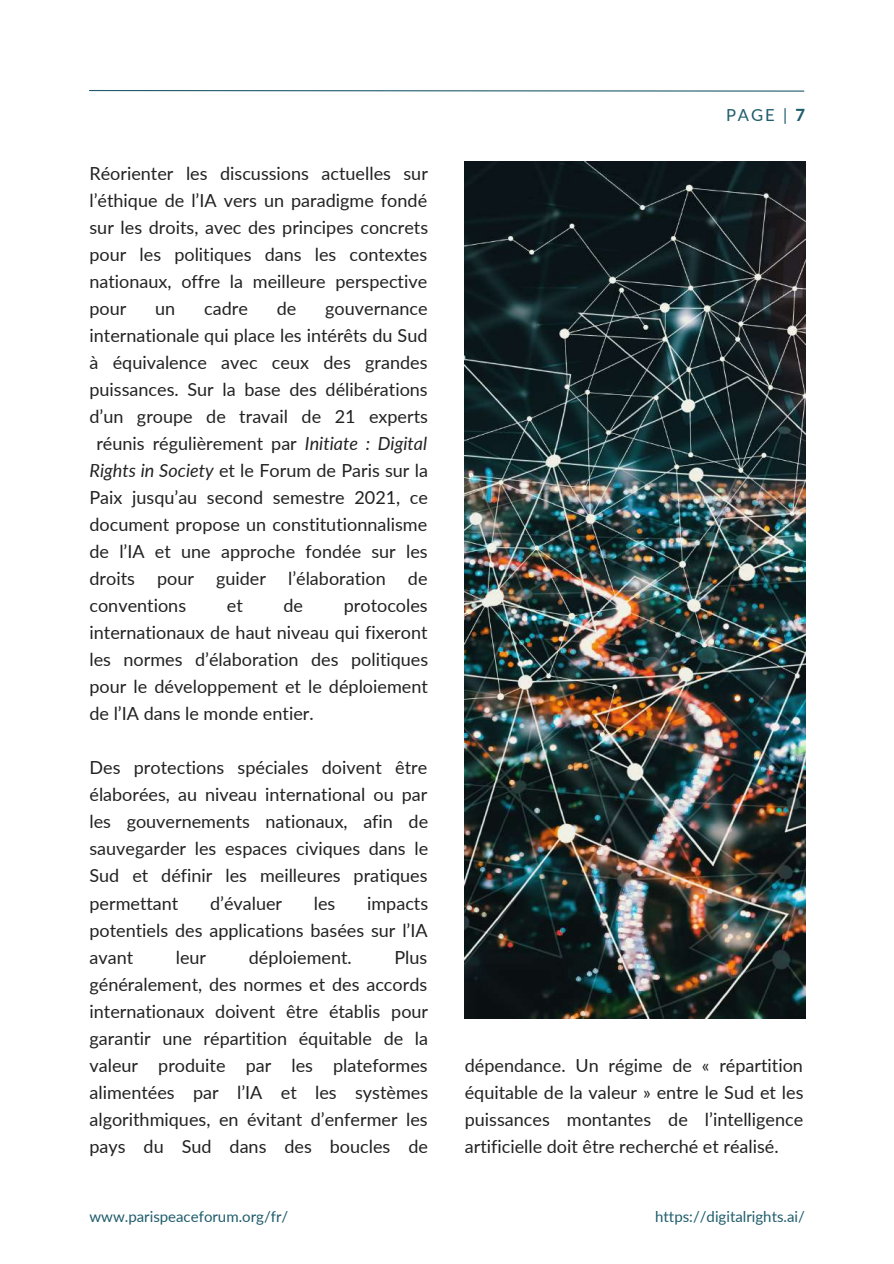
<style>
.page{position:relative;width:894px;height:1264px;background:#fff}
.page>*{position:absolute;margin:0;border:0;box-sizing:border-box;transform-origin:0 0}
.t1{font:18px/27px "Lato";color:#222;text-align:justify}
.t2{font:16.5px "Lato";color:#1f5c6c}
.t3{font:15px "Lato";color:#1f5c6c}
.s1{font-style:italic}
.s2{font-weight:800}
</style>
<div class="page">
<img style="left:464px;top:162px;width:340px;height:856px">
<svg style="left:89px;top:90px;width:715px;height:2px"></svg>
<p class="t1" style="left:89px;top:159px;width:340px">Réorienter les discussions actuelles sur l’éthique de l’IA vers un paradigme fondé sur les droits, avec des principes concrets pour les politiques dans les contextes nationaux, offre la meilleure perspective pour</p>
<p class="t1" style="left:155px;top:294px;width:22px">un</p>
<p class="t1" style="left:204px;top:294px;width:45px">cadre</p>
<p class="t1" style="left:277px;top:294px;width:21px">de</p>
<p class="t1" style="left:325px;top:294px;width:104px">gouvernance</p>
<p class="t1" style="left:89px;top:321px;width:339px">internationale qui place les intérêts du Sud</p>
<p class="t1" style="left:89px;top:348px;width:339px">à équivalence avec ceux des grandes</p>
<p class="t1" style="left:89px;top:375px;width:340px">puissances. Sur la base des délibérations</p>
<p class="t1" style="left:89px;top:402px;width:340px">d’un groupe de travail de 21 experts</p>
<p class="t1" style="left:96px;top:429px;width:332px">réunis régulièrement par <span class="s1">Initiate : Digital</span></p>
<p class="t1" style="left:89px;top:456px;width:340px"><span class="s1">Rights in Society</span> et le Forum de Paris sur la</p>
<p class="t1" style="left:89px;top:483px;width:340px">Paix jusqu’au second semestre 2021, ce</p>
<p class="t1" style="left:89px;top:510px;width:339px">document propose un constitutionnalisme</p>
<p class="t1" style="left:89px;top:537px;width:339px">de l’IA et une approche fondée sur les</p>
<p class="t1" style="left:89px;top:564px;width:339px">droits pour guider l’élaboration de</p>
<p class="t1" style="left:89px;top:591px;width:98px">conventions</p>
<p class="t1" style="left:227px;top:591px;width:17px">et</p>
<p class="t1" style="left:283px;top:591px;width:21px">de</p>
<p class="t1" style="left:89px;top:591px;width:340px;text-indent:254px">protocoles internationaux de haut niveau qui fixeront les normes d’élaboration des politiques pour le développement et le déploiement de l’IA dans le monde entier.</p>
<p class="t1" style="left:89px;top:753px;width:340px">Des protections spéciales doivent être élaborées, au niveau international ou par les gouvernements nationaux, afin de sauvegarder les espaces civiques dans le Sud et définir les meilleures pratiques permettant</p>
<p class="t1" style="left:210px;top:889px;width:74px">d’évaluer</p>
<p class="t1" style="left:314px;top:889px;width:23px">les</p>
<p class="t1" style="left:89px;top:889px;width:340px;text-indent:277px">impacts potentiels des applications basées sur l’IA avant</p>
<p class="t1" style="left:89px;top:943px;width:340px;text-indent:305px">Plus généralement, des normes et des accords internationaux doivent être établis pour garantir une répartition équitable de la valeur produite par les plateformes alimentées par l’IA et les systèmes algorithmiques, en évitant d’enfermer les pays du Sud dans des boucles de</p>
<p class="t1" style="left:176px;top:943px;width:32px">leur</p>
<p class="t1" style="left:249px;top:943px;width:105px">déploiement.</p>
<p class="t2" style="left:725px;top:105px;width:80px">PAGE | <span class="s2">7</span></p>
<p class="t1" style="left:464px;top:1051px;width:340px">dépendance. Un régime de « répartition équitable de la valeur » entre le Sud et les puissances montantes de l’intelligence artificielle doit être recherché et réalisé.</p>
<p class="t3" style="left:89px;top:1206px;width:200px">www.parispeaceforum.org/fr/</p>
<p class="t3" style="left:655px;top:1206px;width:151px">https://digitalrights.ai/</p>
</div>
